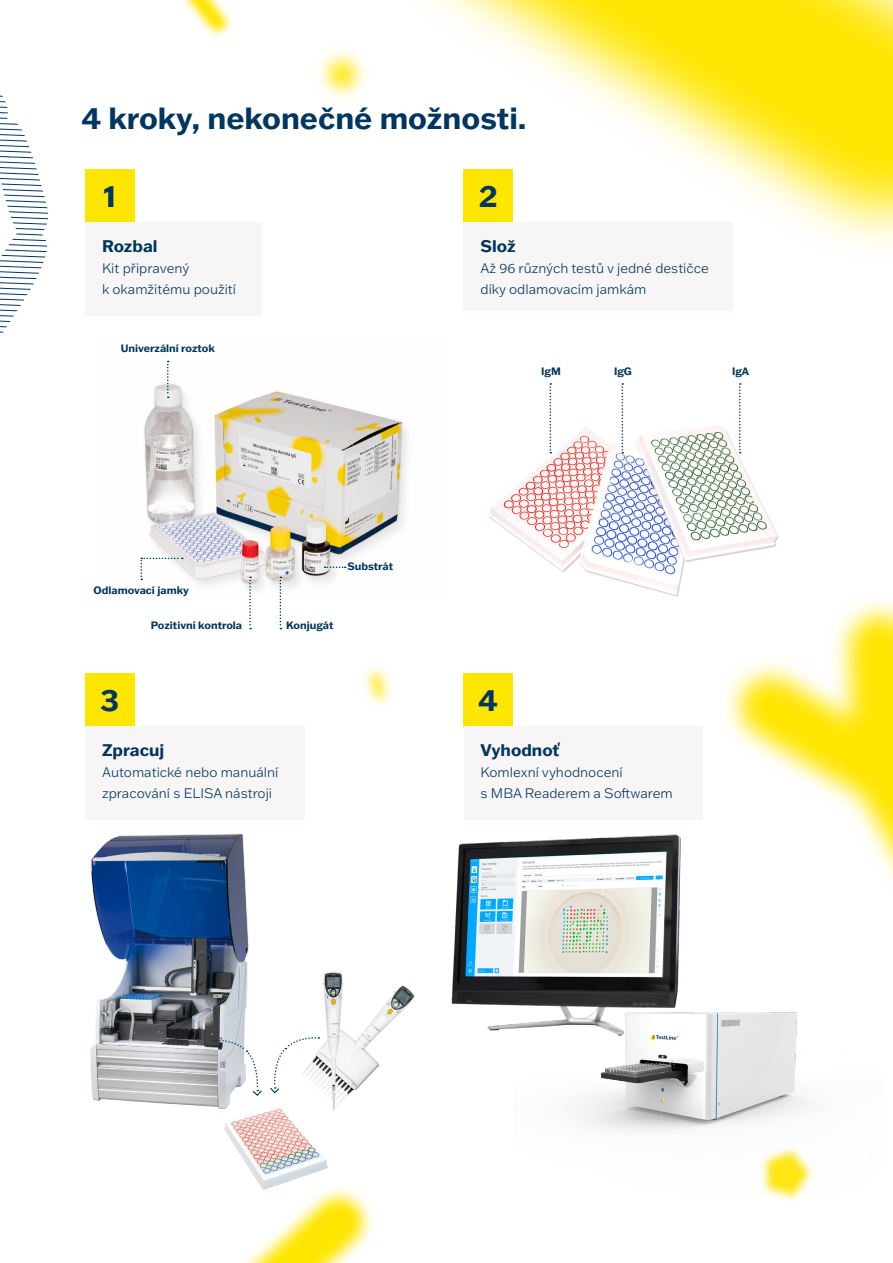
<style>
.page{position:relative;width:893px;height:1263px;background:#fff}
.page>*{position:absolute;margin:0;border:0;box-sizing:border-box;transform-origin:0 0}
.t1{font:700 30px "Franklin Gothic ATF";color:#00365f}
.t2{font:700 16.5px "Franklin Gothic ATF";color:#00365f}
.t3{font:300 13.5px/21px "Franklin Gothic ATF";color:#00365f}
.t4{font:700 10.5px "Franklin Gothic ATF";color:#00365f}
</style>
<div class="page">
<svg style="left:804px;top:221px;width:89px;height:25px"></svg>
<svg style="left:435px;top:0;width:458px;height:221px"></svg>
<svg style="left:725px;top:600px;width:168px;height:137px"></svg>
<svg style="left:736px;top:616px;width:157px;height:265px"></svg>
<svg style="left:183px;top:0;width:48px;height:37px"></svg>
<svg style="left:187px;top:0;width:39px;height:31px"></svg>
<svg style="left:771px;top:1195px;width:30px;height:6px"></svg>
<svg style="left:317px;top:1188px;width:56px;height:56px"></svg>
<svg style="left:244px;top:1196px;width:120px;height:67px"></svg>
<svg style="left:364px;top:666px;width:27px;height:39px"></svg>
<svg style="left:371px;top:673px;width:13px;height:26px"></svg>
<svg style="left:318px;top:50px;width:48px;height:49px"></svg>
<svg style="left:329px;top:62px;width:26px;height:25px"></svg>
<img style="left:319px;top:971px;width:96px;height:140px">
<svg style="left:0;top:95px;width:49px;height:238px"></svg>
<div style="left:85px;top:169px;width:50px;height:54px;background:#ffe600"></div>
<div style="left:85px;top:673px;width:50px;height:54px;background:#ffe600"></div>
<div style="left:463px;top:673px;width:50px;height:54px;background:#ffe600"></div>
<div style="left:463px;top:169px;width:50px;height:54px;background:#ffe600"></div>
<div style="left:85px;top:222px;width:177px;height:94px;background:#f7f5f5"></div>
<div style="left:85px;top:726px;width:219px;height:94px;background:#f7f5f5"></div>
<div style="left:463px;top:726px;width:239px;height:94px;background:#f7f5f5"></div>
<div style="left:463px;top:222px;width:270px;height:89px;background:#f7f5f5"></div>
<img style="left:489px;top:403px;width:293px;height:199px">
<svg style="left:550px;top:383px;width:1px;height:70px"></svg>
<svg style="left:622px;top:383px;width:1px;height:70px"></svg>
<svg style="left:739px;top:383px;width:2px;height:70px"></svg>
<img style="left:140px;top:360px;width:267px;height:237px">
<svg style="left:167px;top:361px;width:2px;height:37px"></svg>
<svg style="left:249px;top:577px;width:2px;height:52px"></svg>
<svg style="left:280px;top:577px;width:1px;height:52px"></svg>
<svg style="left:140px;top:558px;width:43px;height:22px"></svg>
<svg style="left:325px;top:566px;width:21px;height:2px"></svg>
<img style="left:90px;top:833px;width:185px;height:276px">
<img style="left:224px;top:1107px;width:104px;height:83px">
<svg style="left:214px;top:1039px;width:48px;height:57px"></svg>
<svg style="left:270px;top:1036px;width:49px;height:57px"></svg>
<img style="left:451px;top:834px;width:230px;height:197px">
<img style="left:513px;top:917px;width:300px;height:278px">
<h1 class="t1" style="left:82px;top:98px;width:446px">4 kroky, nekonečné možnosti.</h1>
<h1 class="t1" style="left:104px;top:176px;width:14px">1</h1>
<p class="t2" style="left:102px;top:235px;width:57px">Rozbal</p>
<p class="t3" style="left:102px;top:257px;width:136px">Kit připravený<br>k okamžitému použití</p>
<p class="t4" style="left:121px;top:341px;width:96px">Univerzální roztok</p>
<p class="t4" style="left:93px;top:583px;width:97px">Odlamovací jamky</p>
<p class="t4" style="left:151px;top:618px;width:93px">Pozitivní kontrola</p>
<p class="t4" style="left:286px;top:618px;width:49px">Konjugát</p>
<p class="t4" style="left:347px;top:559px;width:47px">Substrát</p>
<h1 class="t1" style="left:479px;top:176px;width:20px">2</h1>
<p class="t2" style="left:480px;top:235px;width:37px">Slož</p>
<p class="t3" style="left:480px;top:257px;width:230px">Až 96 různých testů v jedné destičce díky odlamovacím jamkám</p>
<p class="t4" style="left:541px;top:364px;width:21px">IgM</p>
<p class="t4" style="left:614px;top:364px;width:19px">IgG</p>
<p class="t4" style="left:732px;top:364px;width:19px">IgA</p>
<h1 class="t1" style="left:100px;top:680px;width:21px">3</h1>
<h1 class="t1" style="left:479px;top:680px;width:21px">4</h1>
<p class="t2" style="left:102px;top:739px;width:64px">Zpracuj</p>
<p class="t3" style="left:102px;top:761px;width:178px">Automatické nebo manuální zpracování s ELISA nástroji</p>
<p class="t2" style="left:480px;top:739px;width:81px">Vyhodnoť</p>
<p class="t3" style="left:480px;top:761px;width:194px">Komlexní vyhodnocení<br>s MBA Readerem a Softwarem</p>
</div>
